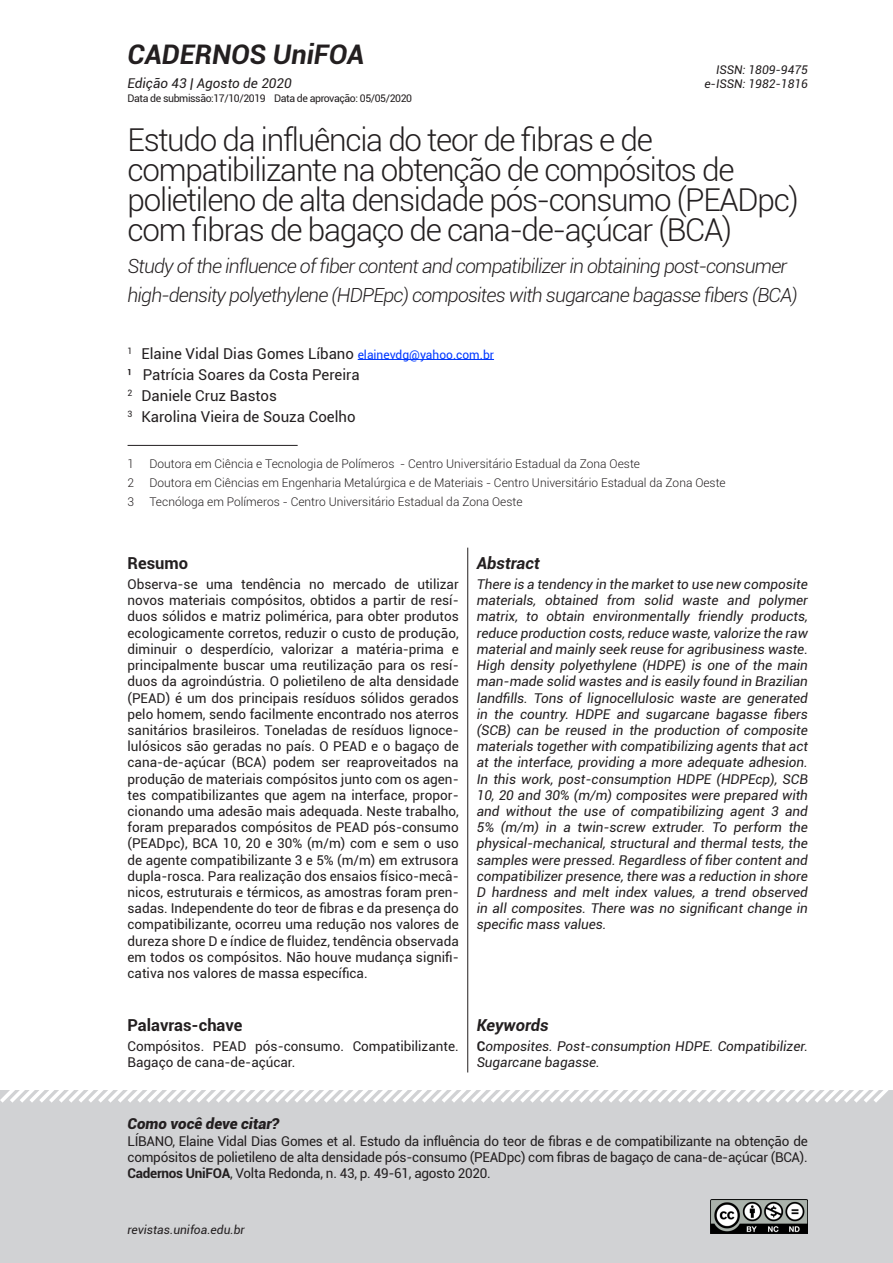
<style>
.page{position:relative;width:893px;height:1263px;background:#fff}
.page>*{position:absolute;margin:0;border:0;box-sizing:border-box;transform-origin:0 0}
.Título_do_Trabalho{font:300 31.5px/30px "Roboto";letter-spacing:-.04em;color:#231f20}
.t1{font:italic 700 27px "Roboto";color:#231f20}
.Título_Inglês{font:italic 300 19.5px/28.8px "Roboto";letter-spacing:-.04em;color:#231f20}
.t2{font:700 16.5px "Roboto";color:#231f20}
.t3{font:italic 700 16.5px "Roboto";color:#231f20}
.Autores{font:15px "Roboto";color:#231f20}
.t4{font:italic 900 15px "Roboto";color:#231f20}
.Resumo{font:13.5px/16.2px "Roboto";color:#231f20;text-align:justify}
.Abstract{font:italic 13.5px/16.2px "Roboto";color:#231f20;text-align:justify}
.como_citar{font:13.5px/16.2px "Roboto";letter-spacing:-.02em;color:#231f20;text-align:justify}
.Nota_de_rodapé{font:300 12px "Roboto";color:#231f20}
.t5{font:italic 12px "Roboto";color:#231f20}
.data_trabalho{font:10.5px "Roboto";letter-spacing:-.04em;color:#231f20}
.s1{font-size:12px;color:#0038ff}
.s2{font-weight:700;font-style:normal}
.s3{font-weight:700}
</style>
<div class="page">
<div style="left:0;top:1091px;width:893px;height:172px;background:#d1d2d4"></div>
<svg style="left:0;top:1090px;width:893px;height:13px"></svg>
<img style="left:711px;top:1199px;width:97px;height:34px">
<hr style="left:358px;top:359px;width:136px;height:1px;background:#0038ff">
<hr style="left:128px;top:445px;width:170px;height:1px;background:#231f20">
<hr style="left:467px;top:548px;width:1px;height:524px;background:#231f20">
<h2 class="t1" style="left:128px;top:36px;width:238px">CADERNOS UniFOA</h2>
<p class="t5" style="left:716px;top:61px;width:93px">ISSN: 1809-9475</p>
<p class="Abstract" style="left:128px;top:75px;width:166px">Edição 43 | Agosto de 2020</p>
<p class="t5" style="left:704px;top:75px;width:105px">e-ISSN: 1982-1816</p>
<p class="data_trabalho" style="left:128px;top:91px;width:140px">Data de submissão:17/10/2019</p>
<p class="data_trabalho" style="left:274px;top:91px;width:139px">Data de aprovação: 05/05/2020</p>
<p class="Título_do_Trabalho" style="left:128px;top:124px;width:673px">Estudo da influência do teor de fibras e de compatibilizante na obtenção de compósitos de polietileno de alta densidade pós-consumo (PEADpc) com fibras de bagaço de cana-de-açúcar (BCA)</p>
<p class="Título_Inglês" style="left:128px;top:251px;width:672px">Study of the influence of fiber content and compatibilizer in obtaining post-consumer high-density polyethylene (HDPEpc) composites with sugarcane bagasse fibers (BCA)</p>
<p class="Autores" style="left:128px;top:343px;width:368px"><sup>1</sup> Elaine Vidal Dias Gomes Líbano <span class="s1">elainevdg@yahoo.com.br</span></p>
<p class="Autores" style="left:128px;top:364px;width:234px">¹ Patrícia Soares da Costa Pereira</p>
<p class="Autores" style="left:128px;top:385px;width:151px"><sup>2</sup> Daniele Cruz Bastos</p>
<p class="Autores" style="left:128px;top:406px;width:229px"><sup>3</sup> Karolina Vieira de Souza Coelho</p>
<p class="Nota_de_rodapé" style="left:128px;top:456px;width:8px">1</p>
<p class="Nota_de_rodapé" style="left:149px;top:456px;width:492px">Doutora em Ciência e Tecnologia de Polímeros - Centro Universitário Estadual da Zona Oeste</p>
<p class="Nota_de_rodapé" style="left:128px;top:474px;width:8px">2</p>
<p class="Nota_de_rodapé" style="left:149px;top:474px;width:578px">Doutora em Ciências em Engenharia Metalúrgica e de Materiais - Centro Universitário Estadual da Zona Oeste</p>
<p class="Nota_de_rodapé" style="left:128px;top:493px;width:8px">3</p>
<p class="Nota_de_rodapé" style="left:149px;top:493px;width:375px">Tecnóloga em Polímeros - Centro Universitário Estadual da Zona Oeste</p>
<p class="t2" style="left:128px;top:551px;width:62px">Resumo</p>
<p class="Resumo" style="left:128px;top:576px;width:333px">Observa-se uma tendência no mercado de utilizar novos materiais compósitos, obtidos a partir de resí&shy;duos sólidos e matriz polimérica, para obter produtos ecologicamente corretos, reduzir o custo de produção, diminuir o desperdício, valorizar a matéria-prima e principalmente buscar uma reutilização para os resí&shy;duos da agroindústria. O polietileno de alta densidade (PEAD) é um dos principais resíduos sólidos gerados pelo homem, sendo facilmente encontrado nos aterros sanitários brasileiros. Toneladas de resíduos lignoce&shy;lulósicos são geradas no país. O PEAD e o bagaço de cana-de-açúcar (BCA) podem ser reaproveitados na produção de materiais compósitos junto com os agen&shy;tes compatibilizantes que agem na interface, propor&shy;cionando uma adesão mais adequada. Neste trabalho, foram preparados compósitos de PEAD pós-consumo (PEADpc), BCA 10, 20 e 30% (m/m) com e sem o uso de agente compatibilizante 3 e 5% (m/m) em extrusora dupla-rosca. Para realização dos ensaios físico-mecâ&shy;nicos, estruturais e térmicos, as amostras foram pren&shy;sadas. Independente do teor de fibras e da presença do compatibilizante, ocorreu uma redução nos valores de dureza shore D e índice de fluidez, tendência observada em todos os compósitos. Não houve mudança signifi&shy;cativa nos valores de massa específica.</p>
<p class="t2" style="left:128px;top:1013px;width:116px">Palavras-chave</p>
<p class="Resumo" style="left:128px;top:1038px;width:333px">Compósitos. PEAD pós-consumo. Compatibilizante.<br>Bagaço de cana-de-açúcar.</p>
<p class="t3" style="left:477px;top:551px;width:64px">Abstract</p>
<p class="Abstract" style="left:477px;top:576px;width:333px">There is a tendency in the market to use new composite materials, obtained from solid waste and polymer matrix, to obtain environmentally friendly products, reduce production costs, reduce waste, valorize the raw material and mainly seek reuse for agribusiness waste.<br>High density polyethylene (HDPE) is one of the main man-made solid wastes and is easily found in Brazilian landfills. Tons of lignocellulosic waste are generated in the country. HDPE and sugarcane bagasse fibers (SCB) can be reused in the production of composite materials together with compatibilizing agents that act at the interface, providing a more adequate adhesion.<br>In this work, post-consumption HDPE (HDPEcp), SCB 10, 20 and 30% (m/m) composites were prepared with and without the use of compatibilizing agent 3 and 5% (m/m) in a twin-screw extruder. To perform the physical-mechanical, structural and thermal tests, the samples were pressed. Regardless of fiber content and compatibilizer presence, there was a reduction in shore D hardness and melt index values, a trend observed in all composites. There was no significant change in specific mass values.</p>
<p class="t3" style="left:477px;top:1013px;width:73px">Keywords</p>
<p class="Abstract" style="left:477px;top:1038px;width:333px"><span class="s2">C</span>omposites. Post-consumption HDPE. Compatibilizer.<br>Sugarcane bagasse.</p>
<p class="t4" style="left:128px;top:1113px;width:153px">Como você deve citar?</p>
<p class="como_citar" style="left:128px;top:1132px;width:682px">LÍBANO, Elaine Vidal Dias Gomes et al. Estudo da influência do teor de fibras e de compatibilizante na obtenção de compósitos de polietileno de alta densidade pós-consumo (PEADpc) com fibras de bagaço de cana-de-açúcar (BCA).<br><span class="s3">Cadernos UniFOA</span>, Volta Redonda, n. 43, p. 49-61, agosto 2020.</p>
<p class="t5" style="left:128px;top:1221px;width:119px">revistas.unifoa.edu.br</p>
</div>
